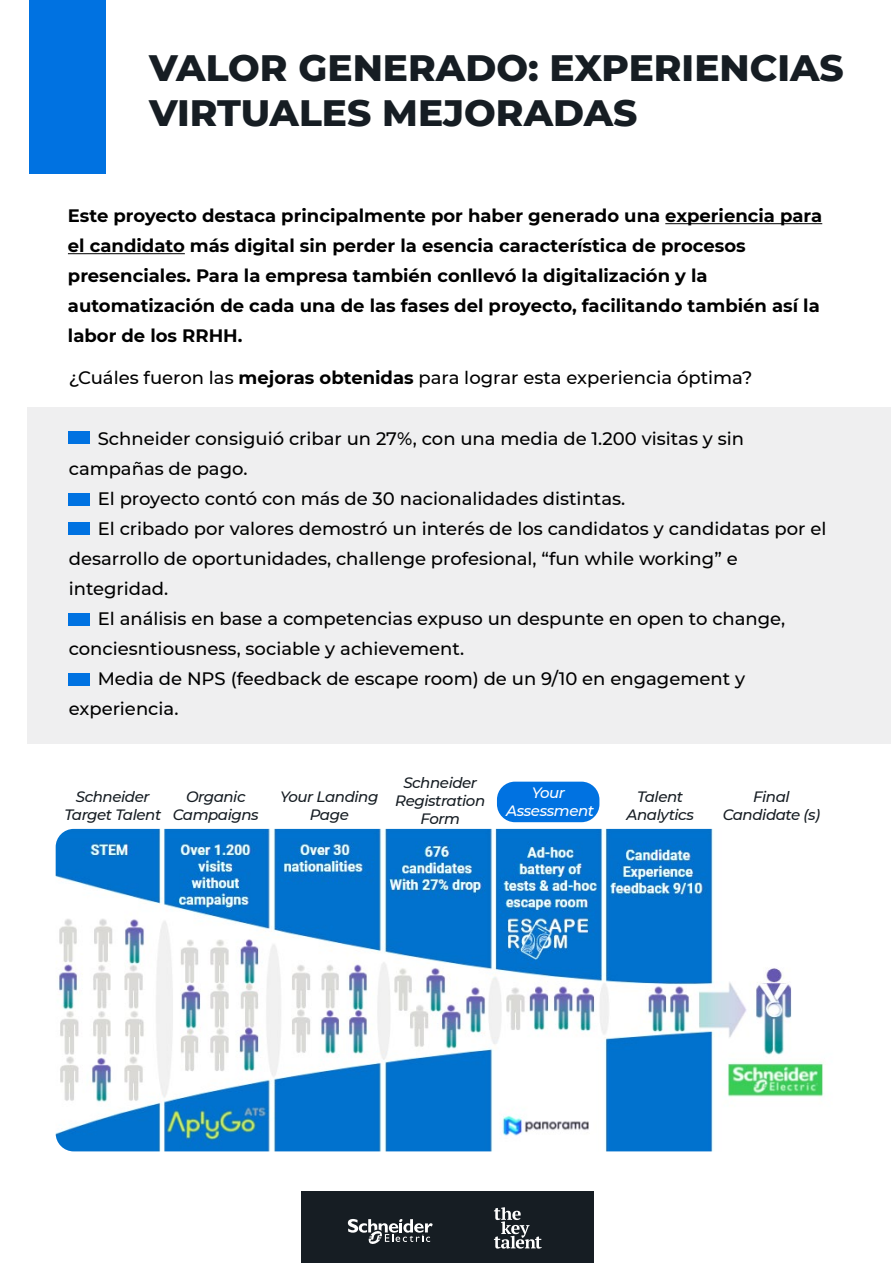
<style>
.page{position:relative;width:893px;height:1263px;background:#fff}
.page>*{position:absolute;margin:0;border:0;box-sizing:border-box;transform-origin:0 0}
.t1{font:800 37.5px/45px "Montserrat";color:#161d23}
.t2{font:500 18px "Montserrat";color:#000}
.t3{font:700 18px/30px "Montserrat";color:#000}
.t4{font:italic 500 15px/18px "Montserrat";letter-spacing:-.03em;color:#161d23;text-align:center}
.t5{font:italic 500 15px/18px "Montserrat";letter-spacing:-.03em;color:#fff;text-align:center}
.s1{font-weight:700}
</style>
<div class="page">
<div style="left:27px;top:407px;width:864px;height:337px;background:#efeff0"></div>
<div style="left:29px;top:0;width:77px;height:173px;background:#0072e1"></div>
<div style="left:68px;top:431px;width:21px;height:13px;background:#0072e1"></div>
<div style="left:68px;top:493px;width:21px;height:13px;background:#0072e1"></div>
<div style="left:68px;top:522px;width:21px;height:13px;background:#0072e1"></div>
<div style="left:68px;top:614px;width:21px;height:12px;background:#0072e1"></div>
<div style="left:68px;top:673px;width:21px;height:13px;background:#0072e1"></div>
<hr style="left:665px;top:223px;width:157px;height:1px;background:#000">
<hr style="left:68px;top:253px;width:117px;height:1px;background:#000">
<div style="left:497px;top:782px;width:102px;height:40px;background:#0072e1;border-radius:18px"></div>
<img style="left:56px;top:829px;width:768px;height:322px">
<div style="left:302px;top:1192px;width:290px;height:71px;background:#161d23"></div>
<svg style="left:494px;top:1207px;width:48px;height:41px"></svg>
<svg style="left:348px;top:1219px;width:85px;height:25px"></svg>
<h1 class="t1" style="left:149px;top:43px;width:696px">VALOR GENERADO: EXPERIENCIAS<br>VIRTUALES MEJORADAS</h1>
<p class="t3" style="left:68px;top:200px;width:756px">Este proyecto destaca principalmente por haber generado una experiencia para el candidato más digital sin perder la esencia característica de procesos presenciales. Para la empresa también conllevó la digitalización y la automatización de cada una de las fases del proyecto, facilitando también así la labor de los RRHH.</p>
<p class="t2" style="left:69px;top:365px;width:685px">¿Cuáles fueron las <span class="s1">mejoras obtenidas</span> para lograr esta experiencia óptima?</p>
<p class="t2" style="left:98px;top:426px;width:648px">Schneider consiguió cribar un 27%, con una media de 1.200 visitas y sin</p>
<p class="t2" style="left:69px;top:456px;width:180px">campañas de pago.</p>
<p class="t2" style="left:98px;top:486px;width:529px">El proyecto contó con más de 30 nacionalidades distintas.</p>
<p class="t2" style="left:98px;top:516px;width:730px">El cribado por valores demostró un interés de los candidatos y candidatas por el</p>
<p class="t2" style="left:69px;top:546px;width:670px">desarrollo de oportunidades, challenge profesional, “fun while working” e</p>
<p class="t2" style="left:69px;top:576px;width:101px">integridad.</p>
<p class="t2" style="left:98px;top:606px;width:689px">El análisis en base a competencias expuso un despunte en open to change,</p>
<p class="t2" style="left:69px;top:636px;width:397px">conciesntiousness, sociable y achievement.</p>
<p class="t2" style="left:98px;top:666px;width:649px">Media de NPS (feedback de escape room) de un 9/10 en engagement y</p>
<p class="t2" style="left:69px;top:696px;width:111px">experiencia.</p>
<p class="t4" style="left:395px;top:773px;width:92px">Schneider<br>Registration<br>Form</p>
<p class="t4" style="left:64px;top:787px;width:98px">Schneider<br>Target Talent</p>
<p class="t4" style="left:173px;top:787px;width:87px">Organic<br>Campaigns</p>
<p class="t4" style="left:280px;top:787px;width:100px">Your Landing<br>Page</p>
<p class="t5" style="left:506px;top:783px;width:89px">Your<br>Assessment</p>
<p class="t4" style="left:626px;top:787px;width:69px">Talent<br>Analytics</p>
<p class="t4" style="left:723px;top:787px;width:99px">Final<br>Candidate (s)</p>
</div>
